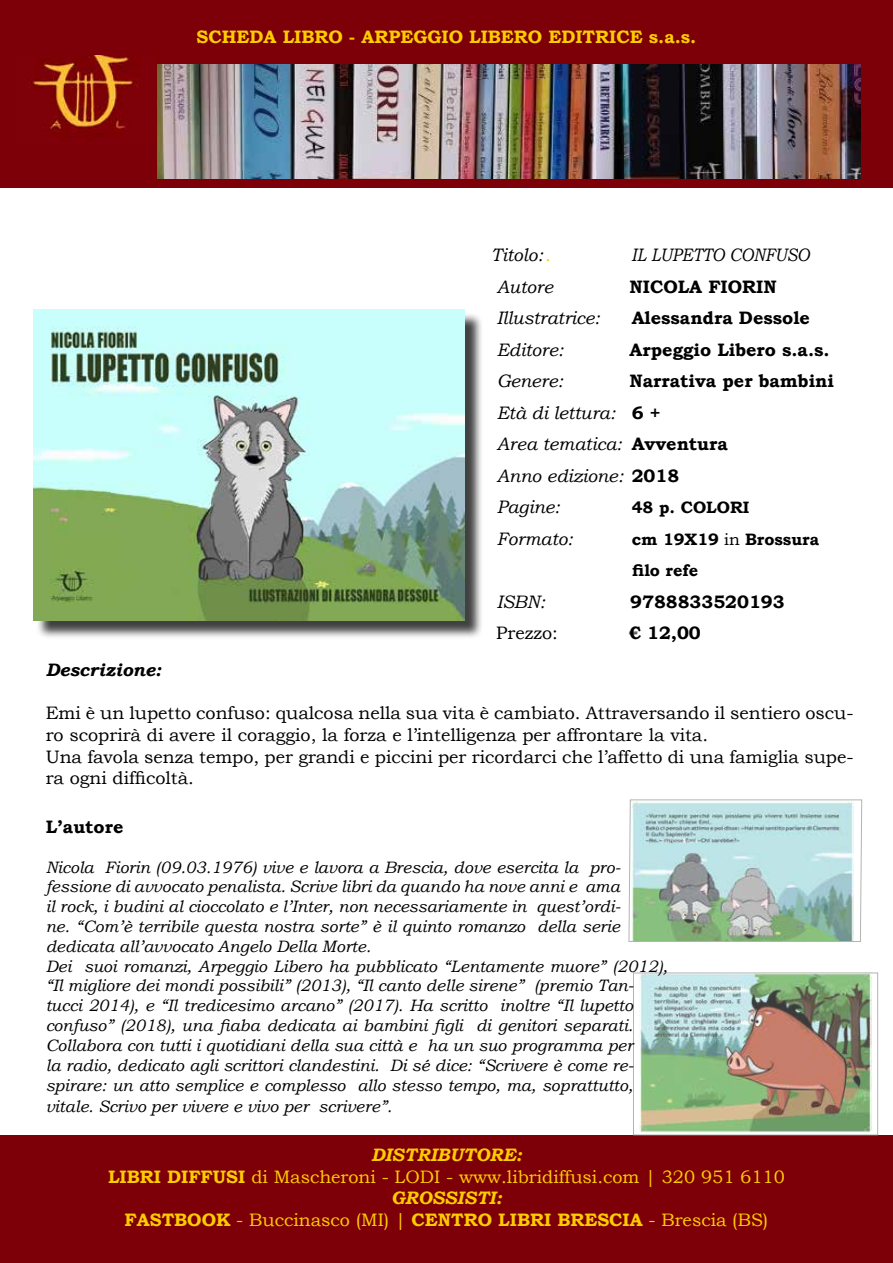
<style>
.page{position:relative;width:893px;height:1263px;background:#fff}
.page>*{position:absolute;margin:0;border:0;box-sizing:border-box;transform-origin:0 0}
.t1{font:18px/21.6px "Bookman Old Style";color:#000}
.t2{font:18px/21.6px "Bookman Old Style";color:#fc0;text-align:center}
.t3{font:italic 18px/31.5px "Bookman Old Style";color:#000}
.t4{font:700 18px "Bookman Old Style";color:#000}
.t5{font:700 18px "Bookman Old Style";color:#fc0}
.t6{font:italic 18px "Bookman Old Style";color:#000;scale:.9 1}
.t7{font:italic 700 18px "Bookman Old Style";color:#000}
.t8{font:italic 16.5px/19.8px "Bookman Old Style";color:#000}
.t9{font:700 16.5px/31.5px "Bookman Old Style";color:#000}
.s1{font-weight:700;font-style:normal}
.s2{font-weight:400}
.s3{font-weight:700;font-style:italic}
.s4{font-weight:700}
</style>
<div class="page">
<div style="left:0;top:0;width:893px;height:187px;background:#7d0008"></div>
<div style="left:0;top:1135px;width:893px;height:128px;background:#7d0008"></div>
<img style="left:33px;top:55px;width:126px;height:86px">
<img style="left:157px;top:65px;width:704px;height:114px">
<img style="left:640px;top:974px;width:231px;height:159px">
<div style="left:633px;top:972px;width:245px;height:163px;border:1px solid #9d9d9c"></div>
<svg style="left:628px;top:799px;width:235px;height:143px;background:#afcdc5"></svg>
<div style="left:36px;top:312px;width:447px;height:327px;background:#000;opacity:.75"></div>
<img style="left:33px;top:310px;width:432px;height:311px">
<p class="t5" style="left:197px;top:23px;width:501px">SCHEDA LIBRO - ARPEGGIO LIBERO EDITRICE s.a.s.</p>
<p class="t3" style="left:491px;top:239px;width:53px">Titolo:</p>
<p class="t6" style="left:632px;top:243px;width:199px">IL LUPETTO CONFUSO</p>
<p class="t3" style="left:497px;top:271px;width:58px">Autore</p>
<p class="t4" style="left:629px;top:274px;width:149px">NICOLA FIORIN</p>
<p class="t3" style="left:497px;top:302px;width:105px">Illustratrice:</p>
<p class="t4" style="left:632px;top:305px;width:180px">Alessandra Dessole</p>
<p class="t3" style="left:497px;top:334px;width:68px">Editore:</p>
<p class="t4" style="left:629px;top:337px;width:202px">Arpeggio Libero s.a.s.</p>
<p class="t3" style="left:497px;top:365px;width:68px">Genere:</p>
<p class="t3" style="left:497px;top:365px;width:339px;text-indent:133px"><span class="s1">Narrativa per bambini<br></span>Età di lettura: <span class="s1">6 +<br></span>Area tematica: <span class="s1">Avventura<br></span>Anno edizione: <span class="s1">2018<br></span>Pagine:</p>
<p class="t9" style="left:632px;top:492px;width:119px">48 p. COLORI</p>
<p class="t3" style="left:497px;top:523px;width:78px">Formato:</p>
<p class="t9" style="left:632px;top:523px;width:189px">cm 19X19 <span class="s2">in</span> Brossura filo refe</p>
<p class="t3" style="left:497px;top:586px;width:50px">ISBN:</p>
<p class="t4" style="left:630px;top:589px;width:156px">9788833520193</p>
<p class="t1" style="left:496px;top:622px;width:63px">Prezzo:</p>
<p class="t4" style="left:629px;top:620px;width:73px">€ 12,00</p>
<p class="t7" style="left:46px;top:657px;width:117px">Descrizione:</p>
<p class="t1" style="left:46px;top:702px;width:809px">Emi è un lupetto confuso: qualcosa nella sua vita è cambiato. Attraversando il sentiero oscu&shy;ro scoprirà di avere il coraggio, la forza e l’intelligenza per affrontare la vita.<br>Una favola senza tempo, per grandi e piccini per ricordarci che l’affetto di una famiglia supe&shy;ra ogni difficoltà.</p>
<p class="t4" style="left:46px;top:814px;width:79px">L’autore</p>
<p class="t8" style="left:46px;top:857px;width:623px">Nicola Fiorin (09. 03. 1976) vive e lavora a Brescia, dove esercita la pro&shy;fessione di avvocato penalista. Scrive libri da quando ha nove anni e ama<br>il rock, i budini al cioccolato e l’Inter, non necessariamente in quest’ordi-<br>ne. “Com’è terribile questa nostra sorte” è il quinto romanzo della serie dedicata all’avvocato Angelo Della Morte.<br>Dei suoi romanzi, Arpeggio Libero ha pubblicato “Lentamente muore” (2012), “Il migliore dei mondi possibili” (2013), “Il canto delle sirene” (premio Tan&shy;tucci 2014), e “Il tredicesimo arcano” (2017). Ha scritto inoltre “Il lupetto confuso” (2018), una fiaba dedicata ai bambini figli di genitori separati.<br>Collabora con tutti i quotidiani della sua città e ha un suo programma per<br>la radio, dedicato agli scrittori clandestini. Di sé dice: “Scrivere è come re&shy;spirare: un atto semplice e complesso allo stesso tempo, ma, soprattutto,</p>
<p class="t8" style="left:46px;top:1096px;width:345px">vitale. Scrivo per vivere e vivo per scrivere”.</p>
<p class="t2" style="left:108px;top:1144px;width:678px"><span class="s3">DISTRIBUTORE:<br></span><span class="s4">LIBRI DIFFUSI</span> di Mascheroni - LODI - www.libridiffusi.com | 320 951 6110<br><span class="s3">GROSSISTI:<br></span><span class="s4">FASTBOOK</span> - Buccinasco (MI) | <span class="s4">CENTRO LIBRI BRESCIA</span> - Brescia (BS)</p>
</div>
